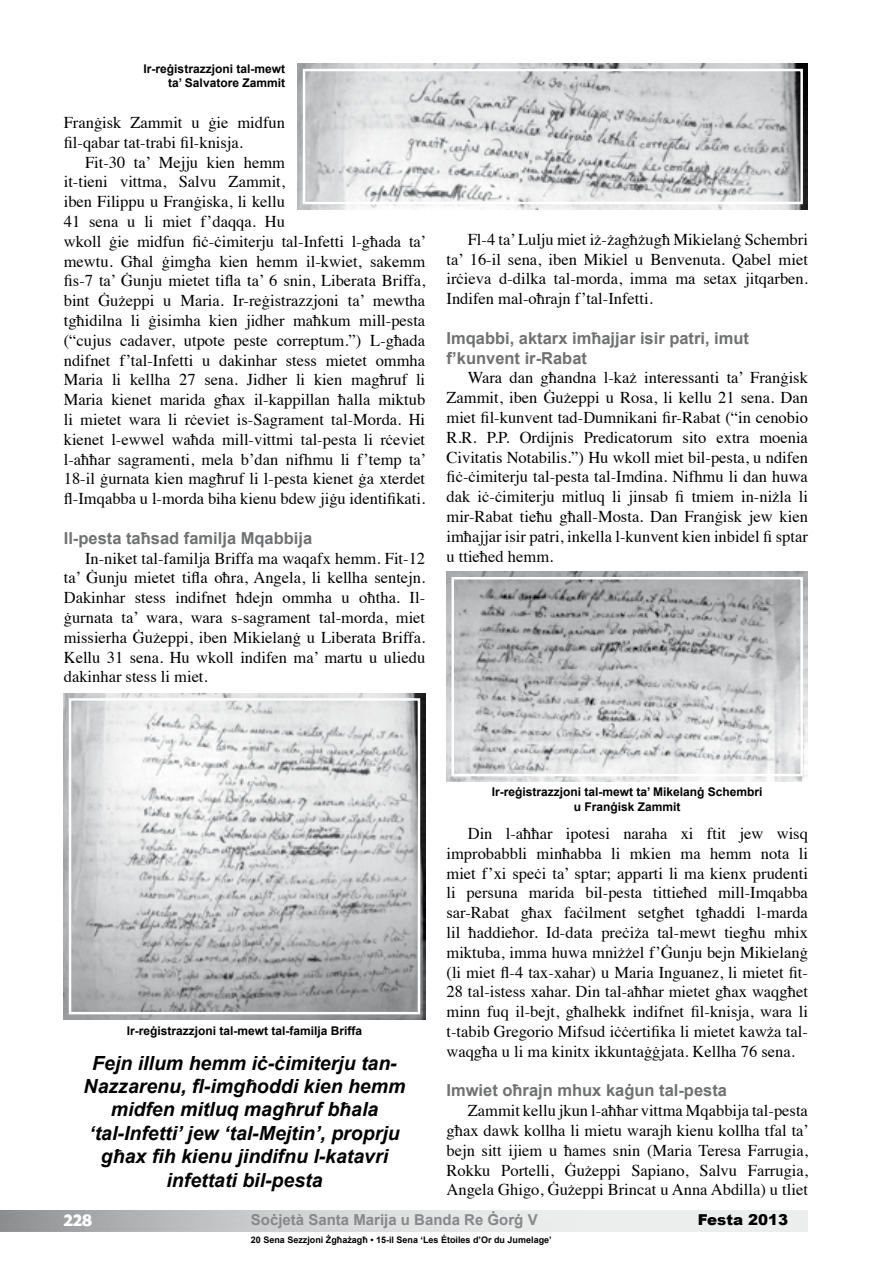
<style>
.page{position:relative;width:893px;height:1263px;background:#fff}
.page>*{position:absolute;margin:0;border:0;box-sizing:border-box;transform-origin:0 0}
.t1{font:italic 700 19.5px/23.4px "Arial";color:#000;text-align:center}
.t2{font:700 18px "Today SHOP";color:#fff}
.t3{font:16.5px/19.8px "Times";color:#000;text-align:justify}
.t4{font:700 16.5px/19.8px "Arial";color:#707172}
.t5{font:700 15px "Arial";color:#87888a}
.t6{font:900 15px "Arial";color:#000}
.t7{font:700 12px/14.4px "Arial";color:#000;text-align:right}
.t8{font:700 9px "Arial";color:#000}
</style>
<div class="page">
<img style="left:298px;top:64px;width:510px;height:145px">
<div style="left:303px;top:69px;width:500px;height:135px;border:2px solid #fff"></div>
<img style="left:64px;top:693px;width:361px;height:326px">
<div style="left:69px;top:698px;width:351px;height:316px;border:2px solid #fff"></div>
<img style="left:446px;top:572px;width:362px;height:209px">
<div style="left:451px;top:577px;width:352px;height:199px;border:2px solid #fff"></div>
<div style="left:0;top:1210px;width:808px;height:22px;background:#eceded"></div>
<svg style="left:0;top:1210px;width:422px;height:22px;background:#bdbebf"></svg>
<p class="t7" style="left:144px;top:61px;width:143px">Ir-reġistrazzjoni tal-mewt ta’ Salvatore Zammit</p>
<p class="t3" style="left:64px;top:111px;width:223px">Franġisk Zammit u ġie midfun fil-qabar tat-trabi fil-knisja.</p>
<p class="t3" style="left:64px;top:151px;width:364px;text-align:left;text-indent:21px">Fit-30 ta’ Mejju kien hemm<br>it-tieni vittma, Salvu Zammit,<br>iben Filippu u Franġiska, li kellu<br>41 sena u li miet f’daqqa. Hu<br>wkoll ġie midfun fiċ-ċimiterju tal-Infetti l-għada ta’ mewtu. Għal ġimgħa kien hemm il-kwiet, sakemm fis-7 ta’ Ġunju mietet tifla ta’ 6 snin, Liberata Briffa, bint Ġużeppi u Maria. Ir-reġistrazzjoni ta’ mewtha tgħidilna li ġisimha kien jidher maħkum mill-pesta (“cujus cadaver, utpote peste correptum.”) L-għada ndifnet f’tal-Infetti u dakinhar stess mietet ommha Maria li kellha 27 sena. Jidher li kien magħruf li Maria kienet marida għax il-kappillan ħalla miktub li mietet wara li rċeviet is-Sagrament tal-Morda. Hi kienet l-ewwel waħda mill-vittmi tal-pesta li rċeviet l-aħħar sagramenti, mela b’dan nifhmu li f’temp ta’ 18-il ġurnata kien magħruf li l-pesta kienet ġa xterdet fl-Imqabba u l-morda biha kienu bdew jiġu identifikati.</p>
<p class="t4" style="left:64px;top:528px;width:250px">Il-pesta taħsad familja Mqabbija</p>
<p class="t3" style="left:64px;top:547px;width:363px;text-indent:21px">In-niket tal-familja Briffa ma waqafx hemm. Fit-12 ta’ Ġunju mietet tifla oħra, Angela, li kellha sentejn.<br>Dakinhar stess indifnet ħdejn ommha u oħtha. Il&shy;ġurnata ta’ wara, wara s-sagrament tal-morda, miet missierha Ġużeppi, iben Mikielanġ u Liberata Briffa.<br>Kellu 31 sena. Hu wkoll indifen ma’ martu u uliedu dakinhar stess li miet.</p>
<p class="t3" style="left:446px;top:228px;width:363px;text-indent:21px">Fl-4 ta’ Lulju miet iż-żagħżugħ Mikielanġ Schembri ta’ 16-il sena, iben Mikiel u Benvenuta. Qabel miet irċieva d-dilka tal-morda, imma ma setax jitqarben.<br>Indifen mal-oħrajn f’tal-Infetti.</p>
<p class="t4" style="left:446px;top:329px;width:304px">Imqabbi, aktarx imħajjar isir patri, imut f’kunvent ir-Rabat</p>
<p class="t3" style="left:446px;top:367px;width:363px;text-indent:21px">Wara dan għandna l-każ interessanti ta’ Franġisk Zammit, iben Ġużeppi u Rosa, li kellu 21 sena. Dan miet fil-kunvent tad-Dumnikani fir-Rabat (“in cenobio R.R. P.P. Ordijnis Predicatorum sito extra moenia Civitatis Notabilis.”) Hu wkoll miet bil-pesta, u ndifen fiċ-ċimiterju tal-pesta tal-Imdina. Nifhmu li dan huwa dak iċ-ċimiterju mitluq li jinsab fi tmiem in-niżla li mir-Rabat tieħu għall-Mosta. Dan Franġisk jew kien imħajjar isir patri, inkella l-kunvent kien inbidel fi sptar u ttieħed hemm.</p>
<p class="t7" style="left:127px;top:1023px;width:237px">Ir-reġistrazzjoni tal-mewt tal-familja Briffa</p>
<p class="t1" style="left:84px;top:1051px;width:323px">Fejn illum hemm iċ-ċimiterju tan-<br>Nazzarenu, fl-imgħoddi kien hemm midfen mitluq magħruf bħala ‘tal-Infetti’ jew ‘tal-Mejtin’, proprju għax fih kienu jindifnu l-katavri infettati bil-pesta</p>
<p class="t7" style="left:492px;top:785px;width:272px;text-align:center">Ir-reġistrazzjoni tal-mewt ta’ Mikelanġ Schembri u Franġisk Zammit</p>
<p class="t3" style="left:446px;top:822px;width:363px;text-indent:21px">Din l-aħħar ipotesi naraha xi ftit jew wisq improbabbli minħabba li mkien ma hemm nota li miet f’xi speċi ta’ sptar; apparti li ma kienx prudenti li persuna marida bil-pesta tittieħed mill-Imqabba sar-Rabat għax faċilment setgħet tgħaddi l-marda lil ħaddieħor. Id-data preċiża tal-mewt tiegħu mhix miktuba, imma huwa mniżżel f’Ġunju bejn Mikielanġ (li miet fl-4 tax-xahar) u Maria Inguanez, li mietet fit-28 tal-istess xahar. Din tal-aħħar mietet għax waqgħet minn fuq il-bejt, għalhekk indifnet fil-knisja, wara li t-tabib Gregorio Mifsud iċċertifika li mietet kawża tal&shy;waqgħa u li ma kinitx ikkuntaġġjata. Kellha 76 sena.</p>
<p class="t4" style="left:446px;top:1081px;width:282px">Imwiet oħrajn mhux kaġun tal-pesta</p>
<p class="t3" style="left:446px;top:1099px;width:364px;text-indent:21px">Zammit kellu jkun l-aħħar vittma Mqabbija tal-pesta għax dawk kollha li mietu warajh kienu kollha tfal ta’ bejn sitt ijiem u ħames snin (Maria Teresa Farrugia, Rokku Portelli, Ġużeppi Sapiano, Salvu Farrugia, Angela Ghigo, Ġużeppi Brincat u Anna Abdilla) u tliet</p>
<p class="t2" style="left:64px;top:1211px;width:30px">228</p>
<p class="t5" style="left:251px;top:1210px;width:288px">Soċjetà Santa Marija u Banda Re Ġorġ V</p>
<p class="t6" style="left:698px;top:1209px;width:92px">Festa 2013</p>
<p class="t8" style="left:251px;top:1234px;width:302px">20 Sena Sezzjoni Żgħażagħ • 15-il Sena ‘Les Étoiles d’Or du Jumelage’</p>
</div>
